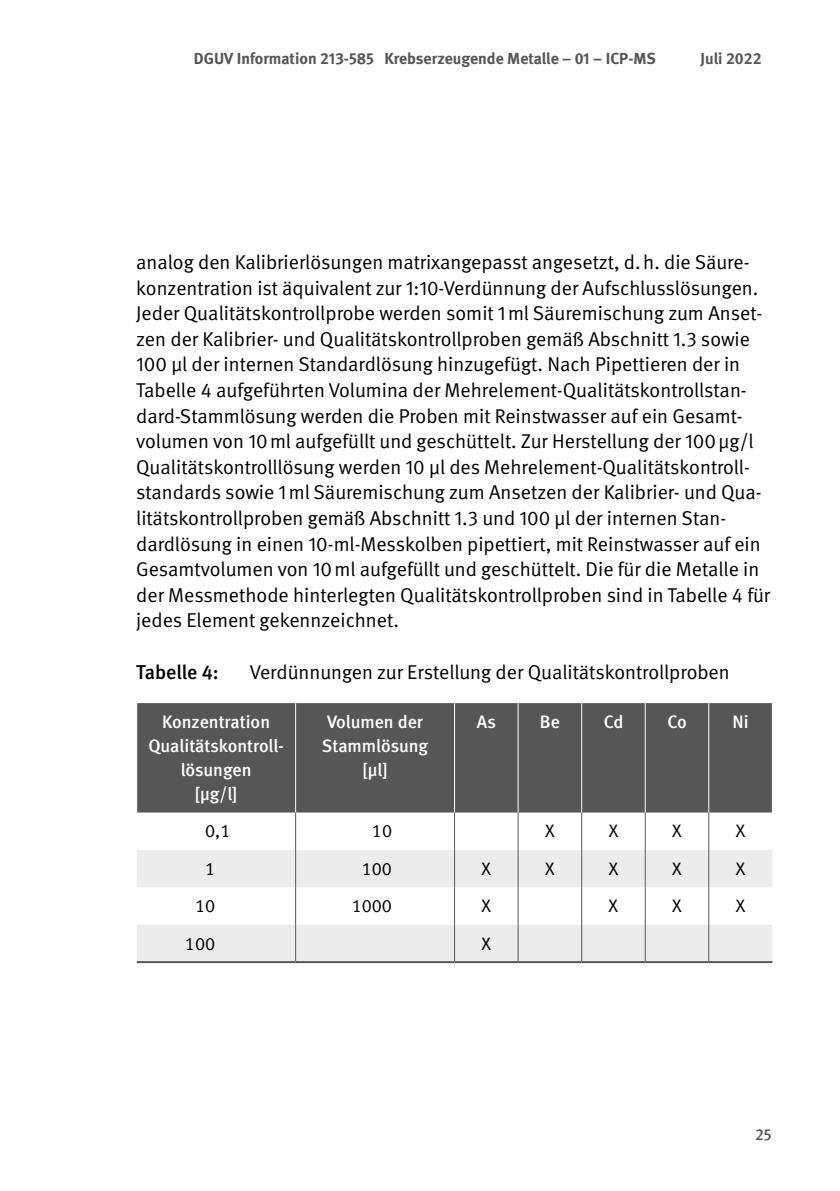
<style>
.page{position:relative;width:840px;height:1191px;background:#fff}
.page>*{position:absolute;margin:0;border:0;box-sizing:border-box;transform-origin:0 0}
.Fließtext_FT{font:20px/25.6px "DGUV Meta";color:#000}
.Fließtext_Tabellenüberschrift{font:20px "DGUV Meta";color:#000}
.Fließtext_Tabellenüberschrift-2{font:500 20px "DGUV Meta";color:#000}
.Tabellen_und_Graphen_TK{font:500 18px/24px "DGUV Meta";color:#fff;text-align:center}
.Tabellen_und_Graphen_TI{font:18px "DGUV Meta";color:#000}
.t1{font:700 16px "DGUV Meta";color:#565655}
.t2{font:500 16px "DGUV Meta";color:#565655}
</style>
<div class="page">
<div style="left:137px;top:703px;width:634px;height:109px;background:#565655"></div>
<svg style="left:137px;top:850px;width:635px;height:111px;fill:#ececec"></svg>
<hr style="left:454px;top:703px;width:1px;height:109px;background:#fff">
<hr style="left:517px;top:703px;width:1px;height:109px;background:#fff">
<hr style="left:581px;top:703px;width:1px;height:109px;background:#fff">
<hr style="left:644px;top:703px;width:1px;height:109px;background:#fff">
<hr style="left:454px;top:812px;width:1px;height:38px;background:#565655">
<hr style="left:517px;top:812px;width:1px;height:38px;background:#565655">
<hr style="left:581px;top:812px;width:1px;height:38px;background:#565655">
<hr style="left:644px;top:812px;width:1px;height:38px;background:#565655">
<hr style="left:454px;top:850px;width:1px;height:37px;background:#565655">
<hr style="left:517px;top:850px;width:1px;height:37px;background:#565655">
<hr style="left:581px;top:850px;width:1px;height:37px;background:#565655">
<hr style="left:644px;top:850px;width:1px;height:37px;background:#565655">
<hr style="left:454px;top:887px;width:1px;height:37px;background:#565655">
<hr style="left:517px;top:887px;width:1px;height:37px;background:#565655">
<hr style="left:581px;top:887px;width:1px;height:37px;background:#565655">
<hr style="left:644px;top:887px;width:1px;height:37px;background:#565655">
<hr style="left:454px;top:924px;width:1px;height:37px;background:#565655">
<hr style="left:517px;top:924px;width:1px;height:37px;background:#565655">
<hr style="left:581px;top:924px;width:1px;height:37px;background:#565655">
<hr style="left:644px;top:924px;width:1px;height:37px;background:#565655">
<hr style="left:295px;top:703px;width:1px;height:109px;background:#fff">
<hr style="left:295px;top:812px;width:1px;height:38px;background:#565655">
<hr style="left:295px;top:850px;width:1px;height:37px;background:#565655">
<hr style="left:295px;top:887px;width:1px;height:37px;background:#565655">
<hr style="left:295px;top:924px;width:1px;height:37px;background:#565655">
<hr style="left:708px;top:703px;width:1px;height:109px;background:#fff">
<hr style="left:708px;top:812px;width:1px;height:38px;background:#565655">
<hr style="left:708px;top:850px;width:1px;height:37px;background:#565655">
<hr style="left:708px;top:887px;width:1px;height:37px;background:#565655">
<hr style="left:708px;top:924px;width:1px;height:37px;background:#565655">
<hr style="left:137px;top:961px;width:158px;height:2px;background:#565655">
<hr style="left:295px;top:961px;width:159px;height:2px;background:#565655">
<hr style="left:454px;top:961px;width:64px;height:2px;background:#565655">
<hr style="left:518px;top:961px;width:63px;height:2px;background:#565655">
<hr style="left:581px;top:961px;width:64px;height:2px;background:#565655">
<hr style="left:645px;top:961px;width:63px;height:2px;background:#565655">
<hr style="left:708px;top:961px;width:64px;height:2px;background:#565655">
<p class="t1" style="left:194px;top:49px;width:463px">DGUV Information 213-585 Krebserzeugende Metalle – 01 – ICP-MS</p>
<p class="t1" style="left:700px;top:49px;width:63px">Juli 2022</p>
<p class="Fließtext_FT" style="left:136px;top:250px;width:635px">analog den Kalibrierlösungen matrixangepasst angesetzt, d.h. die Säure&shy;konzentration ist äquivalent zur 1:10-Verdünnung der Aufschlusslösungen.<br>Jeder Qualitätskontrollprobe werden somit 1ml Säuremischung zum Anset&shy;zen der Kalibrier- und Qualitätskontrollproben gemäß Abschnitt 1.3 sowie 100 µl der internen Standardlösung hinzugefügt. Nach Pipettieren der in Tabelle 4 aufgeführten Volumina der Mehrelement-Qualitätskontrollstan&shy;dard-Stammlösung werden die Proben mit Reinstwasser auf ein Gesamt&shy;volumen von 10ml aufgefüllt und geschüttelt. Zur Herstellung der 100µg/l Qualitätskontrolllösung werden 10 µl des Mehrelement-Qualitätskontroll&shy;standards sowie 1ml Säuremischung zum Ansetzen der Kalibrier- und Qua&shy;litätskontrollproben gemäß Abschnitt 1.3 und 100 µl der internen Stan&shy;dardlösung in einen 10-ml-Messkolben pipettiert, mit Reinstwasser auf ein Gesamtvolumen von 10ml aufgefüllt und geschüttelt. Die für die Metalle in der Messmethode hinterlegten Qualitätskontrollproben sind in Tabelle 4 für jedes Element gekennzeichnet.</p>
<p class="Fließtext_Tabellenüberschrift-2" style="left:136px;top:660px;width:84px">Tabelle 4:</p>
<p class="Fließtext_Tabellenüberschrift" style="left:249px;top:660px;width:481px">Verdünnungen zur Erstellung der Qualitätskontrollproben</p>
<p class="Tabellen_und_Graphen_TK" style="left:148px;top:710px;width:135px">Konzentration<br>Qualitätskontroll&shy;lösungen</p>
<p class="Tabellen_und_Graphen_TK" style="left:195px;top:782px;width:44px">[µg/l]</p>
<p class="Tabellen_und_Graphen_TK" style="left:476px;top:710px;width:20px">As</p>
<p class="Tabellen_und_Graphen_TK" style="left:539px;top:710px;width:22px">Be</p>
<p class="Tabellen_und_Graphen_TK" style="left:603px;top:710px;width:21px">Cd</p>
<p class="Tabellen_und_Graphen_TK" style="left:667px;top:710px;width:21px">Co</p>
<p class="Tabellen_und_Graphen_TK" style="left:732px;top:710px;width:18px">Ni</p>
<p class="Tabellen_und_Graphen_TK" style="left:322px;top:710px;width:108px;text-align:left">Volumen der<br>Stammlösung</p>
<p class="Tabellen_und_Graphen_TK" style="left:362px;top:758px;width:26px">[µl]</p>
<p class="Tabellen_und_Graphen_TI" style="left:205px;top:820px;width:27px">0,1</p>
<p class="Tabellen_und_Graphen_TI" style="left:372px;top:820px;width:22px">10</p>
<p class="Tabellen_und_Graphen_TI" style="left:545px;top:820px;width:11px">X</p>
<p class="Tabellen_und_Graphen_TI" style="left:608px;top:820px;width:11px">X</p>
<p class="Tabellen_und_Graphen_TI" style="left:672px;top:820px;width:11px">X</p>
<p class="Tabellen_und_Graphen_TI" style="left:735px;top:820px;width:11px">X</p>
<p class="Tabellen_und_Graphen_TI" style="left:205px;top:858px;width:12px">1</p>
<p class="Tabellen_und_Graphen_TI" style="left:361px;top:858px;width:32px">100</p>
<p class="Tabellen_und_Graphen_TI" style="left:481px;top:858px;width:11px">X</p>
<p class="Tabellen_und_Graphen_TI" style="left:545px;top:858px;width:11px">X</p>
<p class="Tabellen_und_Graphen_TI" style="left:608px;top:858px;width:11px">X</p>
<p class="Tabellen_und_Graphen_TI" style="left:671px;top:858px;width:11px">X</p>
<p class="Tabellen_und_Graphen_TI" style="left:735px;top:858px;width:11px">X</p>
<p class="Tabellen_und_Graphen_TI" style="left:195px;top:895px;width:22px">10</p>
<p class="Tabellen_und_Graphen_TI" style="left:351px;top:895px;width:42px">1000</p>
<p class="Tabellen_und_Graphen_TI" style="left:481px;top:895px;width:11px">X</p>
<p class="Tabellen_und_Graphen_TI" style="left:608px;top:895px;width:11px">X</p>
<p class="Tabellen_und_Graphen_TI" style="left:671px;top:895px;width:11px">X</p>
<p class="Tabellen_und_Graphen_TI" style="left:735px;top:895px;width:11px">X</p>
<p class="Tabellen_und_Graphen_TI" style="left:185px;top:933px;width:32px">100</p>
<p class="Tabellen_und_Graphen_TI" style="left:481px;top:933px;width:11px">X</p>
<p class="t2" style="left:754px;top:1124px;width:18px">25</p>
</div>
